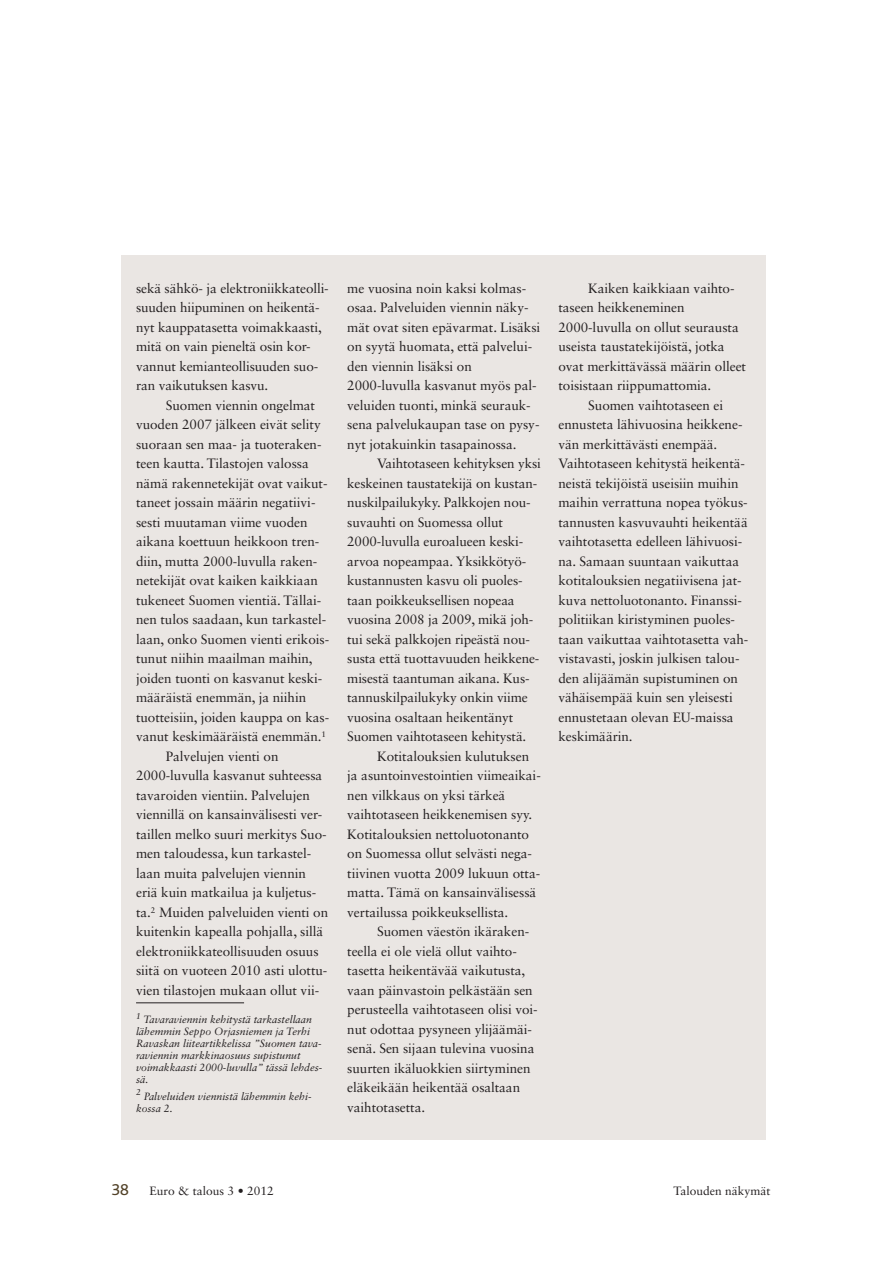
<style>
.page{position:relative;width:893px;height:1263px;background:#fff}
.page>*{position:absolute;margin:0;border:0;box-sizing:border-box;transform-origin:0 0}
.t1{font:16.5px "Bliss";color:#524228}
.kehikko_leipisSis{font:13.5px/19.5px "Sabon LT Std";letter-spacing:-.005em;color:#231f20}
.kehikko_alaviite{font:13.5px/19.5px "Sabon LT Std";letter-spacing:-.005em;color:#231f20}
.t2{font:12px "Sabon LT Std";color:#231f20}
.kehikko_alaviite-2{font:italic 10.5px/12px "Sabon LT Std";color:#231f20}
</style>
<div class="page">
<div style="left:121px;top:255px;width:644px;height:885px;background:#eae6e3"></div>
<hr style="left:136px;top:1002px;width:108px;height:1px;background:#231f20">
<p class="kehikko_leipisSis" style="left:136px;top:278px;width:194px">sekä sähkö- ja elektroniikkateolli&shy;suuden hiipuminen on heikentä&shy;nyt kauppatasetta voimakkaasti, mitä on vain pieneltä osin kor&shy;vannut kemianteollisuuden suo&shy;ran vaikutuksen kasvu.</p>
<p class="kehikko_leipisSis" style="left:136px;top:395px;width:195px;text-indent:30px">Suomen viennin ongelmat vuoden 2007 jälkeen eivät selity suoraan sen maa- ja tuoteraken&shy;teen kautta. Tilastojen valossa nämä rakennetekijät ovat vaikut&shy;taneet jossain määrin negatiivi&shy;sesti muutaman viime vuoden aikana koettuun heikkoon tren&shy;diin, mutta 2000-luvulla raken&shy;netekijät ovat kaiken kaikkiaan tukeneet Suomen vientiä. Tällai&shy;nen tulos saadaan, kun tarkastel&shy;laan, onko Suomen vienti erikois&shy;tunut niihin maailman maihin, joiden tuonti on kasvanut keski&shy;määräistä enemmän, ja niihin tuotteisiin, joiden kauppa on kas&shy;vanut keskimääräistä enemmän.<sup>1</sup></p>
<p class="kehikko_leipisSis" style="left:136px;top:746px;width:194px;text-indent:30px">Palvelujen vienti on 2000-luvulla kasvanut suhteessa tavaroiden vientiin. Palvelujen viennillä on kansainvälisesti ver&shy;taillen melko suuri merkitys Suo&shy;men taloudessa, kun tarkastel&shy;laan muita palvelujen viennin eriä kuin matkailua ja kuljetus&shy;ta.<sup>2</sup> Muiden palveluiden vienti on kuitenkin kapealla pohjalla, sillä elektroniikkateollisuuden osuus siitä on vuoteen 2010 asti ulottu&shy;vien tilastojen mukaan ollut vii-</p>
<p class="kehikko_alaviite-2" style="left:136px;top:1014px;width:188px"><sup>1</sup> Tavaraviennin kehitystä tarkastellaan lähemmin Seppo Orjasniemen ja Terhi Ravaskan liiteartikkelissa ”Suomen tava&shy;raviennin markkinaosuus supistunut voimakkaasti 2000-luvulla” tässä lehdes&shy;sä.</p>
<p class="kehikko_alaviite-2" style="left:136px;top:1090px;width:176px"><sup>2</sup> Palveluiden viennistä lähemmin kehi&shy;kossa 2.</p>
<p class="kehikko_alaviite" style="left:347px;top:278px;width:195px">me vuosina noin kaksi kolmas&shy;osaa. Palveluiden viennin näky&shy;mät ovat siten epävarmat. Lisäksi on syytä huomata, että palvelui&shy;den viennin lisäksi on<br>2000-luvulla kasvanut myös pal&shy;veluiden tuonti, minkä seurauk&shy;sena palvelukaupan tase on pysy&shy;nyt jotakuinkin tasapainossa.</p>
<p class="kehikko_leipisSis" style="left:347px;top:453px;width:195px;text-indent:30px">Vaihtotaseen kehityksen yksi keskeinen taustatekijä on kustan&shy;nuskilpailukyky. Palkkojen nou&shy;suvauhti on Suomessa ollut<br>2000-luvulla euroalueen keski&shy;arvoa nopeampaa. Yksikkötyö&shy;kustannusten kasvu oli puoles&shy;taan poikkeuksellisen nopeaa vuosina 2008 ja 2009, mikä joh&shy;tui sekä palkkojen ripeästä nou&shy;susta että tuottavuuden heikkene&shy;misestä taantuman aikana. Kus&shy;tannuskilpailukyky onkin viime vuosina osaltaan heikentänyt<br>Suomen vaihtotaseen kehitystä.</p>
<p class="kehikko_leipisSis" style="left:347px;top:746px;width:195px;text-indent:30px">Kotitalouksien kulutuksen ja asuntoinvestointien viimeaikai&shy;nen vilkkaus on yksi tärkeä vaihtotaseen heikkenemisen syy.<br>Kotitalouksien nettoluotonanto on Suomessa ollut selvästi nega&shy;tiivinen vuotta 2009 lukuun otta&shy;matta. Tämä on kansainvälisessä vertailussa poikkeuksellista.</p>
<p class="kehikko_leipisSis" style="left:347px;top:921px;width:192px;text-indent:30px">Suomen väestön ikäraken&shy;teella ei ole vielä ollut vaihto&shy;tasetta heikentävää vaikutusta, vaan päinvastoin pelkästään sen perusteella vaihtotaseen olisi voi&shy;nut odottaa pysyneen ylijäämäi&shy;senä. Sen sijaan tulevina vuosina suurten ikäluokkien siirtyminen eläkeikään heikentää osaltaan vaihtotasetta.</p>
<p class="kehikko_leipisSis" style="left:558px;top:278px;width:189px;text-indent:30px">Kaiken kaikkiaan vaihto&shy;taseen heikkeneminen<br>2000-luvulla on ollut seurausta useista taustatekijöistä, jotka ovat merkittävässä määrin olleet toisistaan riippumattomia.</p>
<p class="kehikko_leipisSis" style="left:558px;top:395px;width:191px;text-indent:30px">Suomen vaihtotaseen ei ennusteta lähivuosina heikkene&shy;vän merkittävästi enempää.<br>Vaihtotaseen kehitystä heikentä&shy;neistä tekijöistä useisiin muihin maihin verrattuna nopea työkus&shy;tannusten kasvuvauhti heikentää vaihtotasetta edelleen lähivuosi&shy;na. Samaan suuntaan vaikuttaa kotitalouksien negatiivisena jat&shy;kuva nettoluotonanto. Finanssi&shy;politiikan kiristyminen puoles&shy;taan vaikuttaa vaihtotasetta vah&shy;vistavasti, joskin julkisen talou&shy;den alijäämän supistuminen on vähäisempää kuin sen yleisesti ennustetaan olevan EU-maissa keskimäärin.</p>
<p class="t1" style="left:111px;top:1181px;width:19px">38</p>
<p class="t2" style="left:150px;top:1183px;width:126px">Euro &amp; talous 3 • 2012</p>
<p class="t2" style="left:673px;top:1183px;width:98px">Talouden näkymät</p>
</div>
